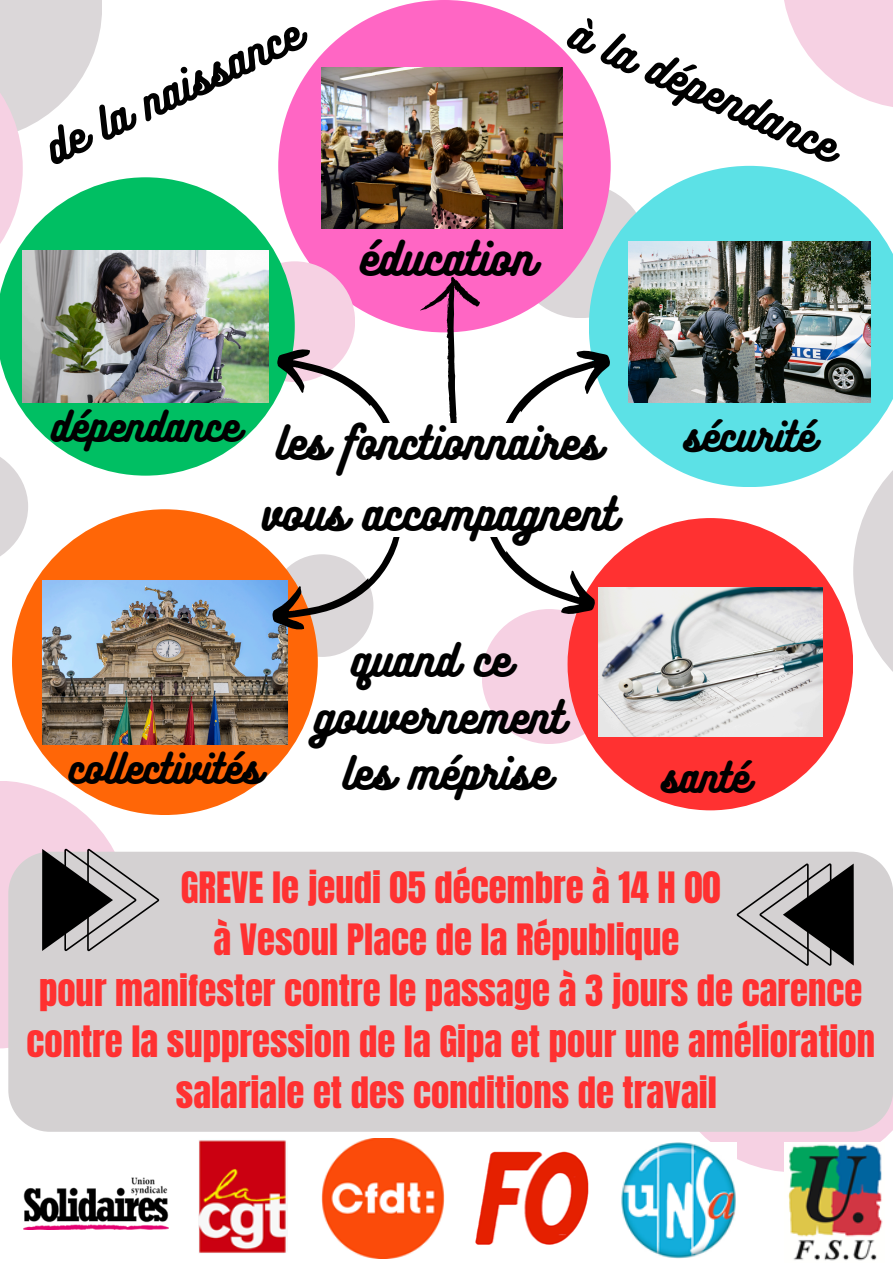
<style>
.page{position:relative;width:893px;height:1263px;background:#fff}
.page>*{position:absolute;margin:0;border:0;box-sizing:border-box;transform-origin:0 0}
.t1{font:42px "Bukhari Script";color:#000}
.t2{font:41.25px "Bukhari Script";color:#010101}
.t3{font:41.25px "Bukhari Script";color:#000}
.t4{font:40.5px/56.2px "Bukhari Script";color:#000;text-align:center}
.t5{font:40.5px "Bukhari Script";color:#010101}
.t6{font:37.5px "Bukhari Script";color:#000}
.t7{font:36.75px/51.2px "Anton";color:#ff3131;text-align:center}
</style>
<div class="page">
<div style="left:482px;top:609px;width:134px;height:135px;background:#f6d1e3;border-radius:50%"></div>
<svg style="left:589px;top:166px;width:304px;height:321px;fill:#5ce1e6"></svg>
<div style="left:278px;top:0;width:333px;height:332px;background:#ff66c4;border-radius:50%"></div>
<img style="left:321px;top:68px;width:241px;height:160px">
<div style="left:234px;top:261px;width:121px;height:121px;background:#f6d1e3;border-radius:50%"></div>
<svg style="left:0;top:177px;width:295px;height:299px;fill:#00bf63"></svg>
<svg style="left:0;top:781px;width:128px;height:267px;fill:#f6d1e3"></svg>
<div style="left:271px;top:554px;width:102px;height:103px;background:#dbd7d9;border-radius:50%"></div>
<div style="left:12px;top:509px;width:306px;height:306px;background:#ff6607;border-radius:50%"></div>
<img style="left:42px;top:580px;width:245px;height:164px">
<img style="left:23px;top:251px;width:245px;height:151px">
<div style="left:567px;top:518px;width:286px;height:292px;background:#ff3131;border-radius:50%"></div>
<img style="left:599px;top:588px;width:223px;height:148px">
<svg style="left:263px;top:275px;width:357px;height:370px"></svg>
<img style="left:321px;top:1138px;width:123px;height:120px">
<img style="left:198px;top:1140px;width:88px;height:113px">
<img style="left:475px;top:1151px;width:114px;height:94px">
<svg style="left:671px;top:1132px;width:220px;height:40px;fill:#f6d1e3"></svg>
<img style="left:621px;top:1143px;width:115px;height:115px">
<img style="left:23px;top:1177px;width:146px;height:52px">
<img style="left:784px;top:1143px;width:100px;height:118px">
<div style="left:8px;top:852px;width:885px;height:280px;background:#d4d1d2"></div>
<img style="left:628px;top:241px;width:242px;height:161px">
<div style="left:261px;top:423px;width:355px;height:113px;background:#fff"></div>
<svg style="left:0;top:0;width:102px;height:129px;fill:#dbd7d9"></svg>
<svg style="left:784px;top:0;width:109px;height:107px;fill:#f6d1e3"></svg>
<svg style="left:853px;top:423px;width:40px;height:249px;fill:#dbd7d9"></svg>
<svg style="left:0;top:34px;width:23px;height:268px"></svg>
<svg style="left:0;top:444px;width:28px;height:112px;fill:#dbd7d9"></svg>
<svg style="left:42px;top:849px;width:117px;height:102px;background:#888586"></svg>
<svg style="left:737px;top:863px;width:116px;height:103px;background:#898788"></svg>
<p class="t5" style="left:36px;top:126px;width:280px;rotate:-25deg">de la naissance</p>
<p class="t4" style="left:585px;top:3px;width:290px;rotate:24deg">à la dépendance</p>
<p class="t1" style="left:359px;top:231px;width:177px">éducation</p>
<p class="t6" style="left:51px;top:402px;width:190px">dépendance</p>
<p class="t2" style="left:276px;top:416px;width:326px">les fonctionnaires</p>
<p class="t3" style="left:261px;top:487px;width:357px">vous accompagnent</p>
<p class="t6" style="left:683px;top:412px;width:133px">sécurité</p>
<h1 class="t6" style="left:68px;top:743px;width:194px">collectivités</h1>
<p class="t4" style="left:314px;top:630px;width:251px">quand ce gouvernement les méprise</p>
<p class="t6" style="left:661px;top:752px;width:90px">santé</p>
<p class="t7" style="left:181px;top:863px;width:541px">GREVE le jeudi 05 décembre à 14 H 00</p>
<h1 class="t7" style="left:213px;top:914px;width:467px">à Vesoul Place de la République</h1>
<h1 class="t7" style="left:26px;top:965px;width:850px">pour manifester contre le passage à 3 jours de carence contre la suppression de la Gipa et pour une amélioration salariale et des conditions de travail</h1>
</div>
